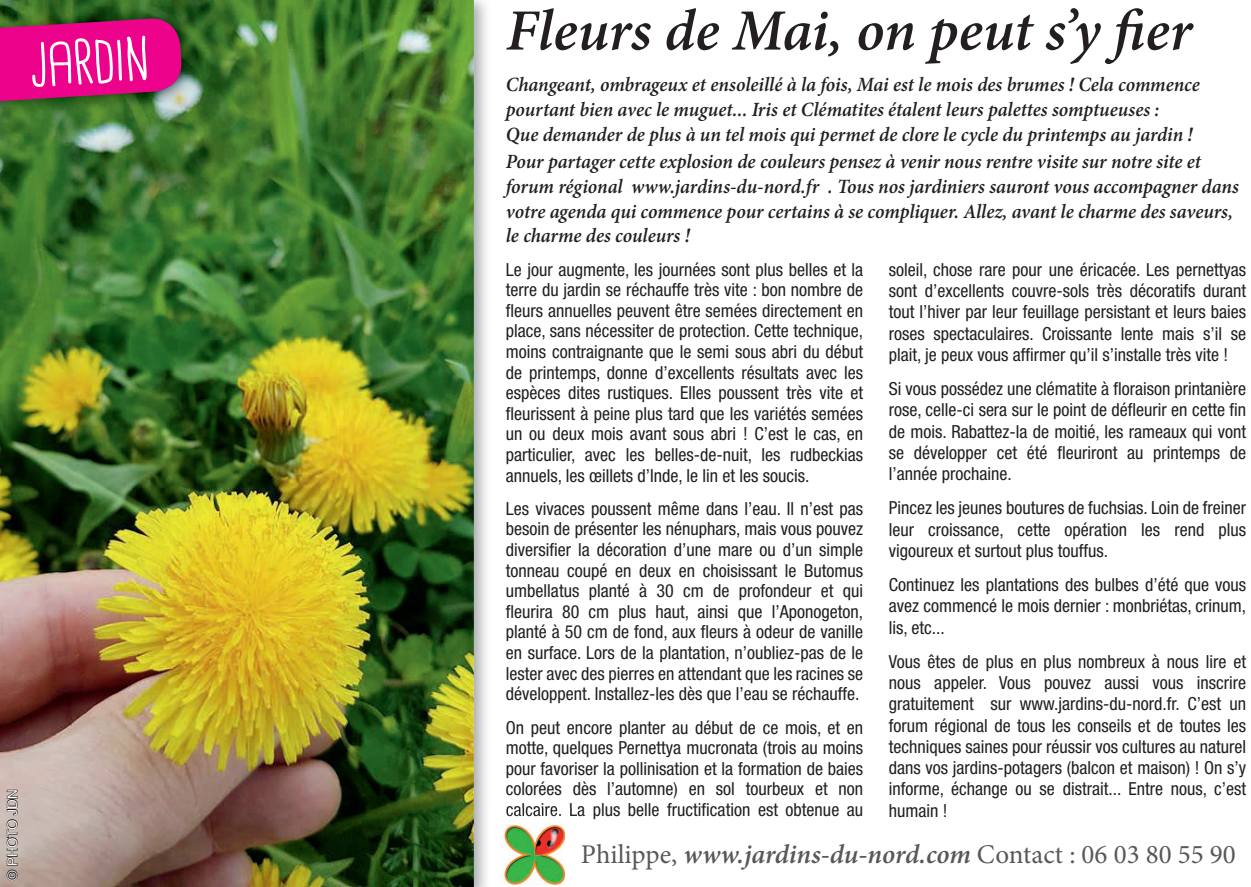
<style>
.page{position:relative;width:1251px;height:887px;background:#fff}
.page>*{position:absolute;margin:0;border:0;box-sizing:border-box;transform-origin:0 0}
.t1{font:67.5px "Cardenio Modern";color:#fff}
.t2{font:italic 600 58.5px "Minion Pro";color:#231f20}
.t3{font:27px "Minion Pro";color:#57585a}
.t4{font:italic 600 20.25px/24.5px "Minion Pro";letter-spacing:-.005em;color:#231f20;scale:.96 1}
.t5{font:condensed 18px/20.5px "Helvetica Neue";color:#231f20;text-align:justify}
.t6{font:13.5px "Helvetica Neue";color:#fff}
.s1{font-weight:600;font-style:italic}
</style>
<div class="page">
<img style="left:0;top:0;width:474px;height:887px">
<svg style="left:6px;top:789px;width:12px;height:92px"></svg>
<img style="left:506px;top:808px;width:74px;height:9px">
<img style="left:504px;top:824px;width:61px;height:61px">
<img style="left:0;top:7px;width:197px;height:133px">
<svg style="left:0;top:17px;width:183px;height:108px"></svg>
<h1 class="t1" style="left:26px;top:28px;width:122px;rotate:-4deg">jardin</h1>
<p class="t6" style="left:4px;top:880px;width:93px;rotate:-90deg">© PHOTO JDN</p>
<h2 class="t2" style="left:505px;top:-10px;width:687px">Fleurs de Mai, on peut s’y er</h2>
<p class="t4" style="left:505px;top:72px;width:724px">Changeant, ombrageux et ensoleillé à la fois, Mai est le mois des brumes ! Cela commence pourtant bien avec le muguet... Iris et Clématites étalent leurs palettes somptueuses :<br>Que demander de plus à un tel mois qui permet de clore le cycle du printemps au jardin !</p>
<p class="t4" style="left:505px;top:149px;width:765px">Pour partager cette explosion de couleurs pensez à venir nous rentre visite sur notre site et forum régional www.jardins-du-nord.fr . Tous nos jardiniers sauront vous accompagner dans votre agenda qui commence pour certains à se compliquer. Allez, avant le charme des saveurs, le charme des couleurs !</p>
<p class="t5" style="left:505px;top:259px;width:359px">Le jour augmente, les journées sont plus belles et la terre du jardin se réchauffe très vite : bon nombre de fleurs annuelles peuvent être semées directement en place, sans nécessiter de protection. Cette technique, moins contraignante que le semi sous abri du début de printemps, donne d’excellents résultats avec les espèces dites rustiques. Elles poussent très vite et fleurissent à peine plus tard que les variétés semées un ou deux mois avant sous abri ! C’est le cas, en particulier, avec les belles-de-nuit, les rudbeckias annuels, les œillets d’Inde, le lin et les soucis.</p>
<p class="t5" style="left:505px;top:498px;width:359px">Les vivaces poussent même dans l’eau. Il n’est pas besoin de présenter les nénuphars, mais vous pouvez diversifier la décoration d’une mare ou d’un simple tonneau coupé en deux en choisissant le Butomus umbellatus planté à 30 cm de profondeur et qui fleurira 80 cm plus haut, ainsi que l’Aponogeton, planté à 50 cm de fond, aux fleurs à odeur de vanille en surface. Lors de la plantation, n’oubliez-pas de le lester avec des pierres en attendant que les racines se développent. Installez-les dès que l’eau se réchauffe.</p>
<p class="t5" style="left:505px;top:716px;width:359px">On peut encore planter au début de ce mois, et en motte, quelques Pernettya mucronata (trois au moins pour favoriser la pollinisation et la formation de baies colorées dès l’automne) en sol tourbeux et non calcaire. La plus belle fructification est obtenue au</p>
<p class="t5" style="left:888px;top:258px;width:359px;line-height:21.4px">soleil, chose rare pour une éricacée. Les pernettyas sont d’excellents couvre-sols très décoratifs durant tout l’hiver par leur feuillage persistant et leurs baies roses spectaculaires. Croissante lente mais s’il se plait, je peux vous affirmer qu’il s’installe très vite !</p>
<p class="t5" style="left:888px;top:378px;width:359px;line-height:21.4px">Si vous possédez une clématite à floraison printanière rose, celle-ci sera sur le point de défleurir en cette fin de mois. Rabattez-la de moitié, les rameaux qui vont se développer cet été fleuriront au printemps de l’année prochaine.</p>
<p class="t5" style="left:888px;top:497px;width:359px;line-height:21.4px">Pincez les jeunes boutures de fuchsias. Loin de freiner leur croissance, cette opération les rend plus vigoureux et surtout plus touffus.</p>
<p class="t5" style="left:888px;top:574px;width:359px;line-height:21.4px">Continuez les plantations des bulbes d’été que vous avez commencé le mois dernier : monbriétas, crinum, lis, etc...</p>
<p class="t5" style="left:888px;top:650px;width:359px;line-height:21.4px">Vous êtes de plus en plus nombreux à nous lire et nous appeler. Vous pouvez aussi vous inscrire gratuitement sur www.jardins-du-nord.fr. C’est un forum régional de tous les conseils et de toutes les techniques saines pour réussir vos cultures au naturel dans vos jardins-potagers (balcon et maison) ! On s’y informe, échange ou se distrait... Entre nous, c’est humain !</p>
<h3 class="t3" style="left:581px;top:836px;width:656px">Philippe, <span class="s1">www.jardins-du-nord.com</span> Contact : 06 03 80 55 90</h3>
</div>
